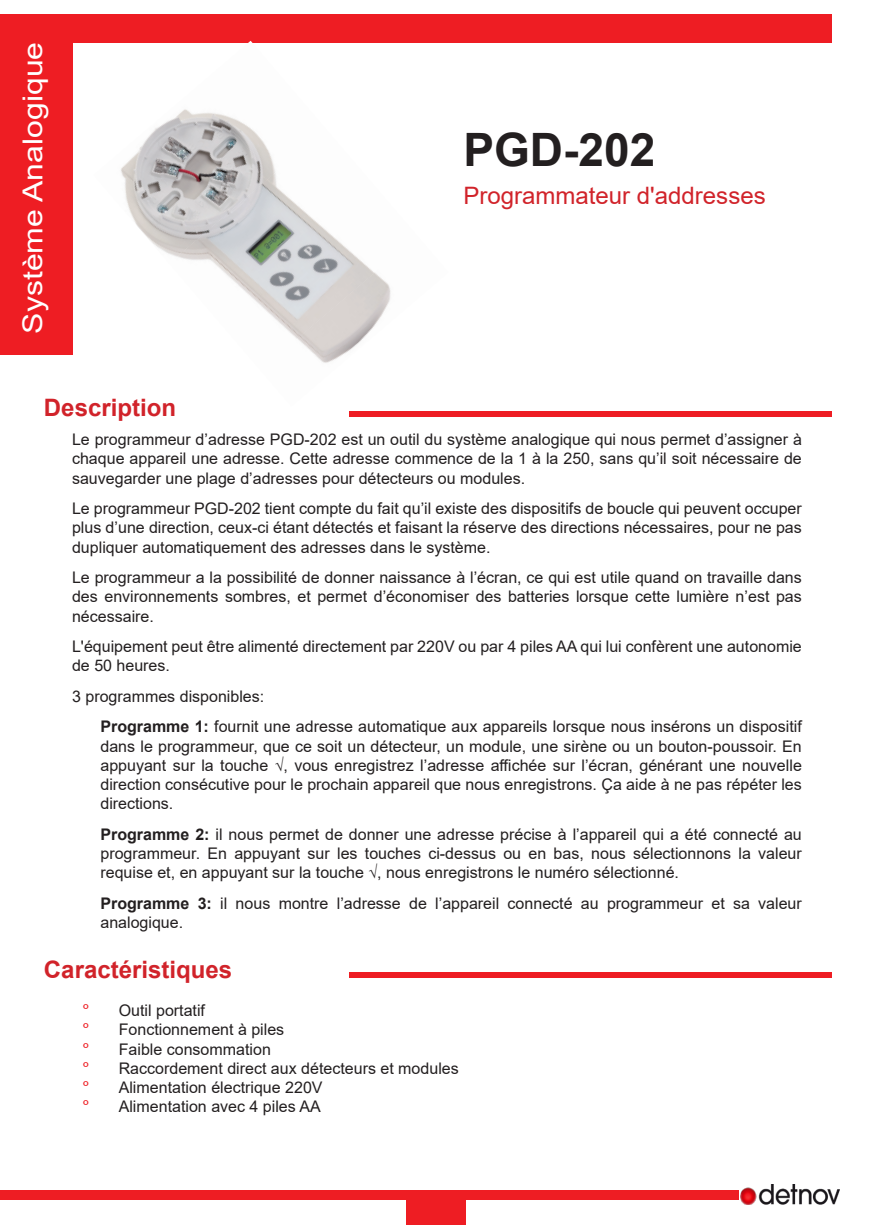
<style>
.page{position:relative;width:874px;height:1225px;background:#fff}
.page>*{position:absolute;margin:0;border:0;box-sizing:border-box;transform-origin:0 0}
.t1{font:700 46px "Arial";color:#231f20}
.t2{font:27.6px "Arial";color:#fff;scale:1.16 1}
.t3{font:700 24px "Arial";color:#d1232a}
.t4{font:24px "Arial";color:#d1232a}
.t5{font:18px "Minion Pro";color:#ee1d23}
.t6{font:16px/19.2px "Arial";color:#231f20;text-align:justify}
.s1{font-weight:700}
</style>
<div class="page">
<div style="left:0;top:15px;width:831px;height:28px;background:#ee1d23"></div>
<div style="left:0;top:15px;width:73px;height:339px;background:#ee1d23"></div>
<div style="left:0;top:1189px;width:738px;height:10px;background:#ee1d23"></div>
<div style="left:406px;top:1199px;width:59px;height:26px;background:#ee1d23"></div>
<img style="left:740px;top:1184px;width:99px;height:20px">
<div style="left:349px;top:411px;width:482px;height:6px;background:#ee1d23"></div>
<div style="left:349px;top:972px;width:482px;height:6px;background:#ee1d23"></div>
<img style="left:121px;top:109px;width:95px;height:145px">
<img style="left:216px;top:41px;width:56px;height:117px">
<img style="left:169px;top:158px;width:197px;height:147px">
<img style="left:260px;top:265px;width:131px;height:98px">
<h2 class="t2" style="left:14px;top:333px;width:253px;rotate:-90deg">Système Analogique</h2>
<p class="t3" style="left:44px;top:390px;width:134px">Description</p>
<p class="t1" style="left:463px;top:117px;width:193px">PGD-202</p>
<p class="t4" style="left:463px;top:179px;width:304px">Programmateur d'addresses</p>
<p class="t6" style="left:72px;top:430px;width:731px">Le programmeur d’adresse PGD-202 est un outil du système analogique qui nous permet d’assigner à chaque appareil une adresse. Cette adresse commence de la 1 à la 250, sans qu’il soit nécessaire de sauvegarder une plage d’adresses pour détecteurs ou modules.</p>
<p class="t6" style="left:72px;top:499px;width:731px">Le programmeur PGD-202 tient compte du fait qu’il existe des dispositifs de boucle qui peuvent occuper plus d’une direction, ceux-ci étant détectés et faisant la réserve des directions nécessaires, pour ne pas dupliquer automatiquement des adresses dans le système.</p>
<p class="t6" style="left:72px;top:568px;width:731px">Le programmeur a la possibilité de donner naissance à l’écran, ce qui est utile quand on travaille dans des environnements sombres, et permet d’économiser des batteries lorsque cette lumière n’est pas nécessaire.</p>
<p class="t6" style="left:72px;top:637px;width:731px">L'équipement peut être alimenté directement par 220V ou par 4 piles AA qui lui confèrent une autonomie de 50 heures.</p>
<p class="t6" style="left:72px;top:686px;width:194px">3 programmes disponibles:</p>
<p class="t6" style="left:100px;top:717px;width:702px"><span class="s1">Programme 1:</span> fournit une adresse automatique aux appareils lorsque nous insérons un dispositif dans le programmeur, que ce soit un détecteur, un module, une sirène ou un bouton-poussoir. En appuyant sur la touche √, vous enregistrez l’adresse affichée sur l’écran, générant une nouvelle direction consécutive pour le prochain appareil que nous enregistrons. Ça aide à ne pas répéter les directions.</p>
<p class="t6" style="left:100px;top:824px;width:702px"><span class="s1">Programme 2:</span> il nous permet de donner une adresse précise à l’appareil qui a été connecté au programmeur. En appuyant sur les touches ci-dessus ou en bas, nous sélectionnons la valeur requise et, en appuyant sur la touche √, nous enregistrons le numéro sélectionné.</p>
<p class="t6" style="left:100px;top:893px;width:702px"><span class="s1">Programme 3:</span> il nous montre l’adresse de l’appareil connecté au programmeur et sa valeur analogique.</p>
<p class="t3" style="left:44px;top:953px;width:190px">Caractéristiques</p>
<p class="t5" style="left:83px;top:998px;width:8px">°</p>
<p class="t6" style="left:119px;top:1000px;width:88px">Outil portatif</p>
<p class="t5" style="left:83px;top:1017px;width:8px">°</p>
<p class="t6" style="left:119px;top:1020px;width:167px">Fonctionnement à piles</p>
<p class="t5" style="left:83px;top:1036px;width:8px">°</p>
<p class="t6" style="left:119px;top:1039px;width:154px">Faible consommation</p>
<p class="t5" style="left:83px;top:1056px;width:8px">°</p>
<p class="t6" style="left:119px;top:1058px;width:341px">Raccordement direct aux détecteurs et modules</p>
<p class="t5" style="left:83px;top:1075px;width:8px">°</p>
<p class="t6" style="left:119px;top:1077px;width:205px">Alimentation électrique 220V</p>
<p class="t5" style="left:83px;top:1094px;width:8px">°</p>
<p class="t6" style="left:119px;top:1096px;width:203px">Alimentation avec 4 piles AA</p>
</div>
